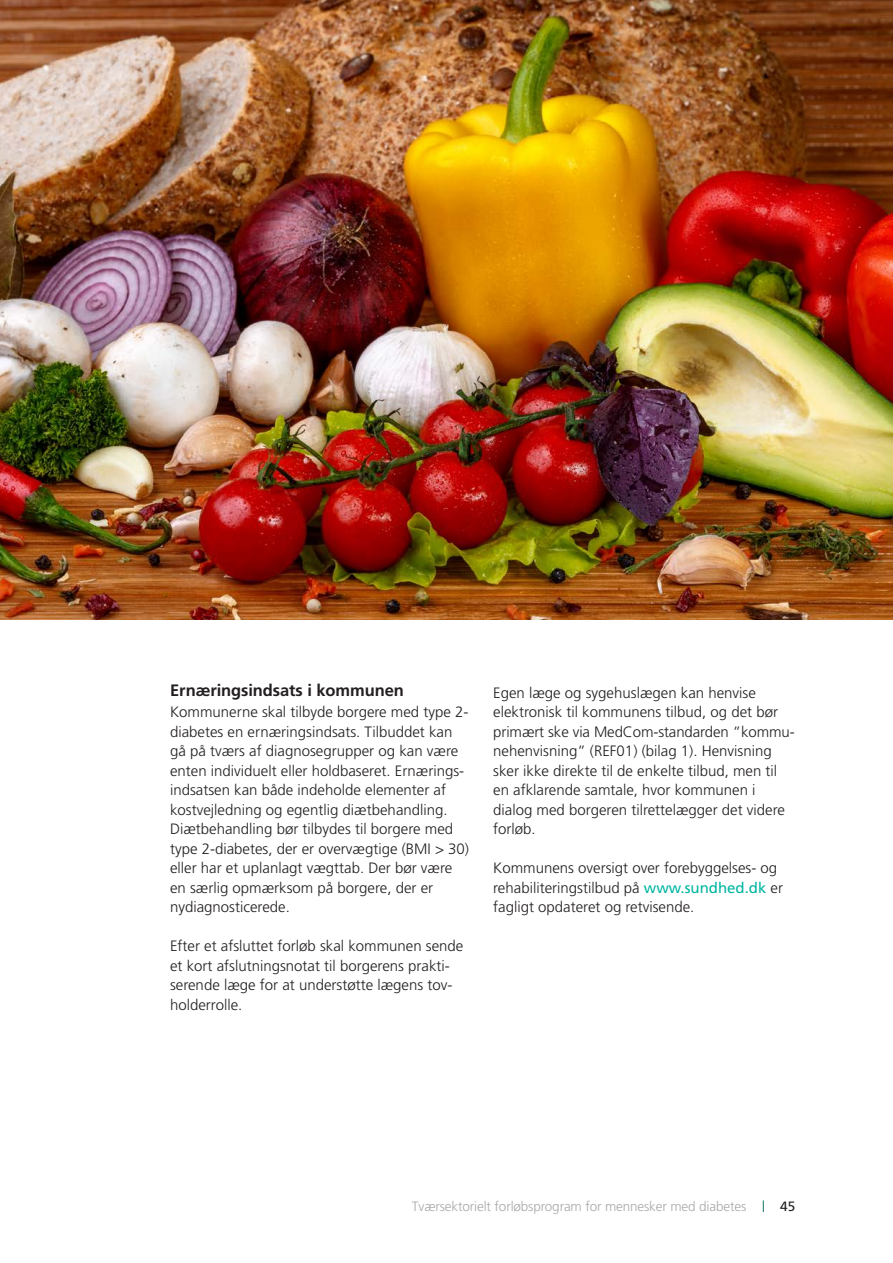
<style>
.page{position:relative;width:893px;height:1263px;background:#fff}
.page>*{position:absolute;margin:0;border:0;box-sizing:border-box;transform-origin:0 0}
.t1{font:700 16.5px "Frutiger";letter-spacing:-.005em;color:#231f20}
.t2{font:300 15px/19.5px "Frutiger";color:#231f20}
.t3{font:300 13.5px "Frutiger";letter-spacing:-.01em;color:#a8a9ad}
.t4{font:13.5px "Frutiger";color:#231f20}
.s1{font-weight:400;color:#00b6a1}
</style>
<div class="page">
<svg style="left:763px;top:1200px;width:1px;height:12px"></svg>
<img style="left:0;top:0;width:893px;height:620px">
<p class="t1" style="left:170px;top:681px;width:235px">Ernæringsindsats i kommunen</p>
<p class="t2" style="left:170px;top:702px;width:301px">Kommunerne skal tilbyde borgere med type 2- diabetes en ernæringsindsats. Tilbuddet kan gå på tværs af diagnosegrupper og kan være enten individuelt eller holdbaseret. Ernærings&shy;indsatsen kan både indeholde elementer af kostvejledning og egentlig diætbehandling.<br>Diætbehandling bør tilbydes til borgere med type 2-diabetes, der er overvægtige (BMI &gt; 30) eller har et uplanlagt vægttab. Der bør være en særlig opmærksom på borgere, der er nydiagnosticerede.</p>
<p class="t2" style="left:170px;top:936px;width:295px">Efter et afsluttet forløb skal kommunen sende et kort afslutningsnotat til borgerens prakti&shy;serende læge for at understøtte lægens tov&shy;holderrolle.</p>
<p class="t2" style="left:493px;top:683px;width:302px">Egen læge og sygehuslægen kan henvise elektronisk til kommunens tilbud, og det bør primært ske via MedCom-standarden ”kommu&shy;nehenvisning” (REF01) (bilag 1). Henvisning sker ikke direkte til de enkelte tilbud, men til en afklarende samtale, hvor kommunen i dialog med borgeren tilrettelægger det videre forløb.</p>
<p class="t2" style="left:493px;top:858px;width:291px">Kommunens oversigt over forebyggelses- og rehabiliteringstilbud på <span class="s1">www.sundhed.dk</span> er fagligt opdateret og retvisende.</p>
<p class="t3" style="left:412px;top:1199px;width:336px">Tværsektorielt forløbsprogram for mennesker med diabetes</p>
<p class="t4" style="left:780px;top:1198px;width:17px">45</p>
</div>
